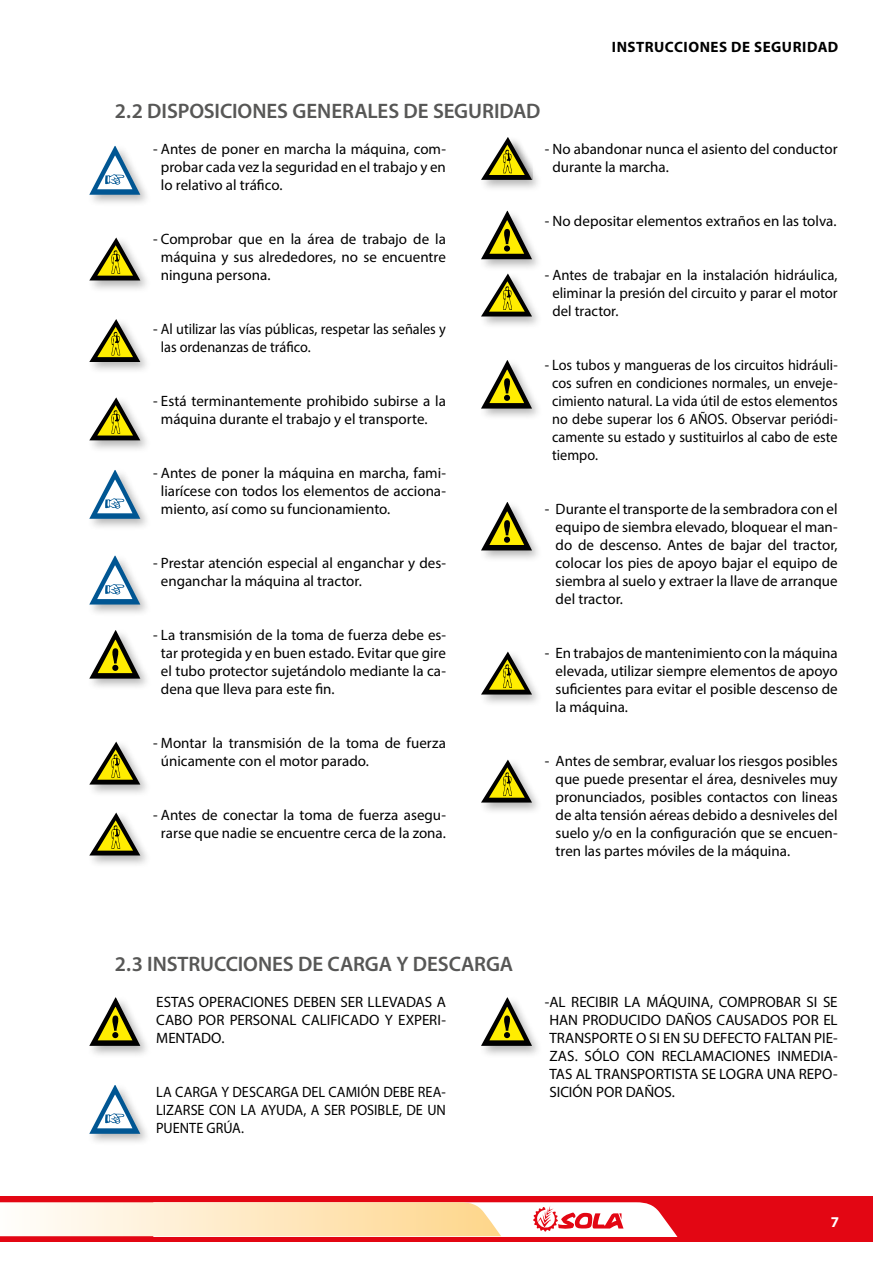
<style>
.page{position:relative;width:893px;height:1263px;background:#fff}
.page>*{position:absolute;margin:0;border:0;box-sizing:border-box;transform-origin:0 0}
.t1{font:600 21px "Myriad Pro";letter-spacing:-.005em;color:#575756}
.t2{font:15px/18px "Myriad Pro";color:#000;text-align:justify}
.t3{font:15px/18px "Myriad Pro";color:#000;text-align:justify;scale:.95 1}
.t4{font:700 15px "Myriad Pro";letter-spacing:.035em;color:#000}
.t5{font:700 15px "Myriad Pro";color:#fff}
</style>
<div class="page">
<div style="left:0;top:1196px;width:872px;height:45px;background:#e30613"></div>
<svg style="left:0;top:1202px;width:677px;height:34px;background:#fde0c7"></svg>
<div style="left:86px;top:143px;width:66px;height:64px;background:#000;opacity:.3"></div>
<svg style="left:89px;top:146px;width:51px;height:49px"></svg>
<div style="left:86px;top:235px;width:66px;height:58px;background:#000;opacity:.3"></div>
<svg style="left:89px;top:237px;width:51px;height:43px"></svg>
<div style="left:86px;top:317px;width:66px;height:57px;background:#000;opacity:.3"></div>
<svg style="left:89px;top:319px;width:51px;height:43px"></svg>
<div style="left:86px;top:395px;width:66px;height:58px;background:#000;opacity:.3"></div>
<svg style="left:89px;top:397px;width:51px;height:43px"></svg>
<div style="left:86px;top:467px;width:66px;height:64px;background:#000;opacity:.3"></div>
<svg style="left:89px;top:470px;width:51px;height:49px"></svg>
<div style="left:86px;top:553px;width:66px;height:63px;background:#000;opacity:.3"></div>
<svg style="left:89px;top:556px;width:51px;height:48px"></svg>
<div style="left:86px;top:627px;width:66px;height:64px;background:#000;opacity:.3"></div>
<svg style="left:89px;top:630px;width:51px;height:49px"></svg>
<div style="left:86px;top:739px;width:66px;height:58px;background:#000;opacity:.3"></div>
<svg style="left:89px;top:742px;width:51px;height:42px"></svg>
<div style="left:86px;top:810px;width:66px;height:58px;background:#000;opacity:.3"></div>
<svg style="left:89px;top:812px;width:51px;height:43px"></svg>
<div style="left:478px;top:134px;width:65px;height:58px;background:#000;opacity:.3"></div>
<svg style="left:481px;top:137px;width:51px;height:43px"></svg>
<div style="left:478px;top:208px;width:65px;height:64px;background:#000;opacity:.3"></div>
<svg style="left:481px;top:211px;width:51px;height:48px"></svg>
<div style="left:504px;top:245px;width:6px;height:7px;background:#000;border-radius:50%"></div>
<div style="left:478px;top:271px;width:65px;height:58px;background:#000;opacity:.3"></div>
<svg style="left:481px;top:273px;width:51px;height:43px"></svg>
<div style="left:478px;top:357px;width:65px;height:64px;background:#000;opacity:.3"></div>
<svg style="left:481px;top:360px;width:51px;height:49px"></svg>
<div style="left:478px;top:499px;width:65px;height:64px;background:#000;opacity:.3"></div>
<svg style="left:481px;top:502px;width:51px;height:48px"></svg>
<div style="left:478px;top:649px;width:65px;height:58px;background:#000;opacity:.3"></div>
<svg style="left:481px;top:651px;width:51px;height:43px"></svg>
<div style="left:478px;top:757px;width:65px;height:58px;background:#000;opacity:.3"></div>
<svg style="left:481px;top:759px;width:51px;height:43px"></svg>
<div style="left:86px;top:994px;width:66px;height:64px;background:#000;opacity:.3"></div>
<svg style="left:89px;top:997px;width:51px;height:49px"></svg>
<div style="left:86px;top:1082px;width:66px;height:64px;background:#000;opacity:.3"></div>
<svg style="left:89px;top:1085px;width:51px;height:49px"></svg>
<div style="left:478px;top:994px;width:65px;height:64px;background:#000;opacity:.3"></div>
<svg style="left:481px;top:997px;width:51px;height:49px"></svg>
<p class="t4" style="left:612px;top:38px;width:228px">INSTRUCCIONES DE SEGURIDAD</p>
<h1 class="t1" style="left:115px;top:97px;width:427px">2.2 DISPOSICIONES GENERALES DE SEGURIDAD</h1>
<p class="t2" style="left:161px;top:140px;width:287px;text-indent:-8px">- Antes de poner en marcha la máquina, com&shy;probar cada vez la seguridad en el trabajo y en lo relativo al tráfico.</p>
<p class="t2" style="left:553px;top:140px;width:287px;text-indent:-8px">- No abandonar nunca el asiento del conductor durante la marcha.</p>
<p class="t2" style="left:161px;top:230px;width:287px;text-indent:-8px">- Comprobar que en la área de trabajo de la máquina y sus alrededores, no se encuentre ninguna persona.</p>
<p class="t2" style="left:161px;top:320px;width:287px;text-indent:-8px">- Al utilizar las vías públicas, respetar las señales y las ordenanzas de tráfico.</p>
<p class="t2" style="left:161px;top:392px;width:287px;text-indent:-8px">- Está terminantemente prohibido subirse a la máquina durante el trabajo y el transporte.</p>
<p class="t2" style="left:161px;top:464px;width:287px;text-indent:-8px">- Antes de poner la máquina en marcha, fami&shy;liarícese con todos los elementos de acciona&shy;miento, así como su funcionamiento.</p>
<p class="t2" style="left:161px;top:554px;width:287px;text-indent:-8px">- Prestar atención especial al enganchar y des&shy;enganchar la máquina al tractor.</p>
<p class="t2" style="left:161px;top:626px;width:287px;text-indent:-8px">- La transmisión de la toma de fuerza debe es&shy;tar protegida y en buen estado. Evitar que gire el tubo protector sujetándolo mediante la ca&shy;dena que lleva para este fin.</p>
<p class="t2" style="left:161px;top:734px;width:287px;text-indent:-8px">- Montar la transmisión de la toma de fuerza únicamente con el motor parado.</p>
<p class="t2" style="left:153px;top:806px;width:294px;text-align:center">- Antes de conectar la toma de fuerza asegu&shy;rarse que nadie se encuentre cerca de la zona.</p>
<p class="t2" style="left:545px;top:212px;width:293px">- No depositar elementos extraños en las tolva.</p>
<p class="t2" style="left:552px;top:266px;width:287px;text-indent:-8px">- Antes de trabajar en la instalación hidráulica, eliminar la presión del circuito y parar el motor del tractor.</p>
<p class="t3" style="left:552px;top:356px;width:302px;text-indent:-7px">- Los tubos y mangueras de los circuitos hidráuli&shy;cos sufren en condiciones normales, un enveje&shy;cimiento natural. La vida útil de estos elementos no debe superar los 6 AÑOS. Observar periódi&shy;camente su estado y sustituirlos al cabo de este tiempo.</p>
<p class="t2" style="left:556px;top:500px;width:284px;text-indent:-11px">- Durante el transporte de la sembradora con el equipo de siembra elevado, bloquear el man&shy;do de descenso. Antes de bajar del tractor, colocar los pies de apoyo bajar el equipo de siembra al suelo y extraer la llave de arranque del tractor.</p>
<p class="t2" style="left:556px;top:644px;width:284px;text-indent:-11px">- En trabajos de mantenimiento con la máquina elevada, utilizar siempre elementos de apoyo suficientes para evitar el posible descenso de la máquina.</p>
<p class="t2" style="left:556px;top:752px;width:284px;text-indent:-11px">- Antes de sembrar, evaluar los riesgos posibles que puede presentar el área, desniveles muy pronunciados, posibles contactos con lineas de alta tensión aéreas debido a desniveles del suelo y/o en la configuración que se encuen&shy;tren las partes móviles de la máquina.</p>
<h1 class="t1" style="left:115px;top:951px;width:400px">2.3 INSTRUCCIONES DE CARGA Y DESCARGA</h1>
<p class="t2" style="left:156px;top:993px;width:291px">ESTAS OPERACIONES DEBEN SER LLEVADAS A CABO POR PERSONAL CALIFICADO Y EXPERI-MENTADO.</p>
<p class="t3" style="left:156px;top:1083px;width:306px">LA CARGA Y DESCARGA DEL CAMIÓN DEBE REA-LIZARSE CON LA AYUDA, A SER POSIBLE, DE UN PUENTE GRÚA.</p>
<p class="t2" style="left:549px;top:993px;width:290px;text-indent:-5px">-AL RECIBIR LA MÁQUINA, COMPROBAR SI SE HAN PRODUCIDO DAÑOS CAUSADOS POR EL TRANSPORTE O SI EN SU DEFECTO FALTAN PIE-ZAS. SÓLO CON RECLAMACIONES INMEDIA-TAS AL TRANSPORTISTA SE LOGRA UNA REPO-SICIÓN POR DAÑOS.</p>
<p class="t5" style="left:831px;top:1212px;width:10px">7</p>
</div>
